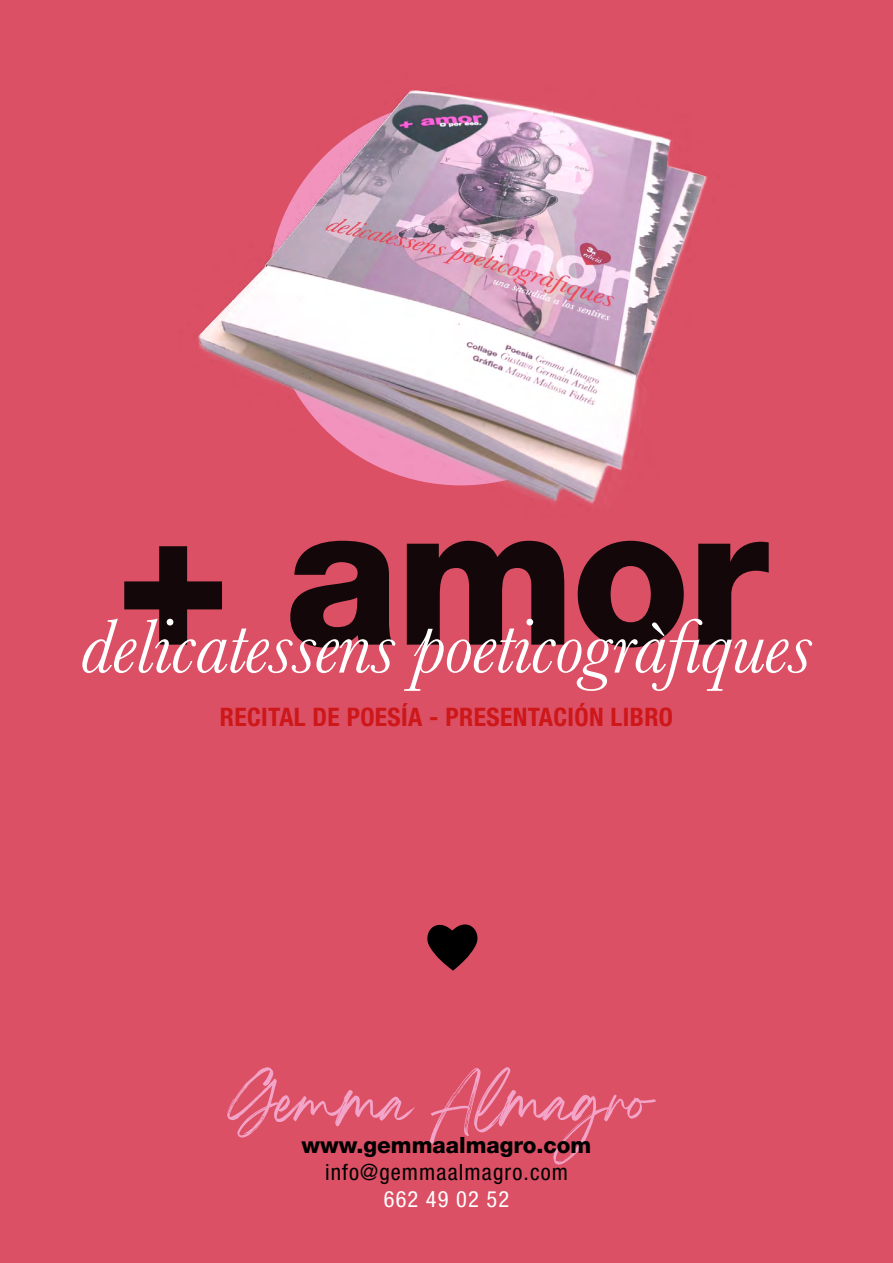
<style>
.page{position:relative;width:893px;height:1263px;background:#db5065}
.page>*{position:absolute;margin:0;border:0;box-sizing:border-box;transform-origin:0 0}
.t1{font:51.45px "Breathing Personal Use";color:#f3a5c9}
.t2{font:700 condensed 25.5px "Helvetica Neue LT Std";letter-spacing:.015em;color:#cd1719}
.t3{font:condensed 22.5px "Helvetica Neue LT Std";letter-spacing:.05em;color:#000}
.t4{font:800 22.5px "Helvetica Neue LT Std";color:#000}
.t5{font:condensed 22.5px "Helvetica Neue LT Std";letter-spacing:.05em;color:#fff}
</style>
<div class="page">
<svg style="left:427px;top:924px;width:51px;height:47px"></svg>
<img style="left:198px;top:90px;width:509px;height:414px">
<svg style="left:124px;top:541px;width:645px;height:78px;fill:#130709"></svg>
<svg style="left:82px;top:619px;width:730px;height:72px"></svg>
<p class="t2" style="left:220px;top:701px;width:455px">RECITAL DE POESÍA - PRESENTACIÓN LIBRO</p>
<h1 class="t1" style="left:228px;top:1087px;width:425px">Gemma Almagro</h1>
<p class="t4" style="left:302px;top:1132px;width:291px">www.gemmaalmagro.com</p>
<p class="t3" style="left:325px;top:1159px;width:244px">info@gemmaalmagro.com</p>
<p class="t5" style="left:384px;top:1186px;width:127px">662 49 02 52</p>
</div>
